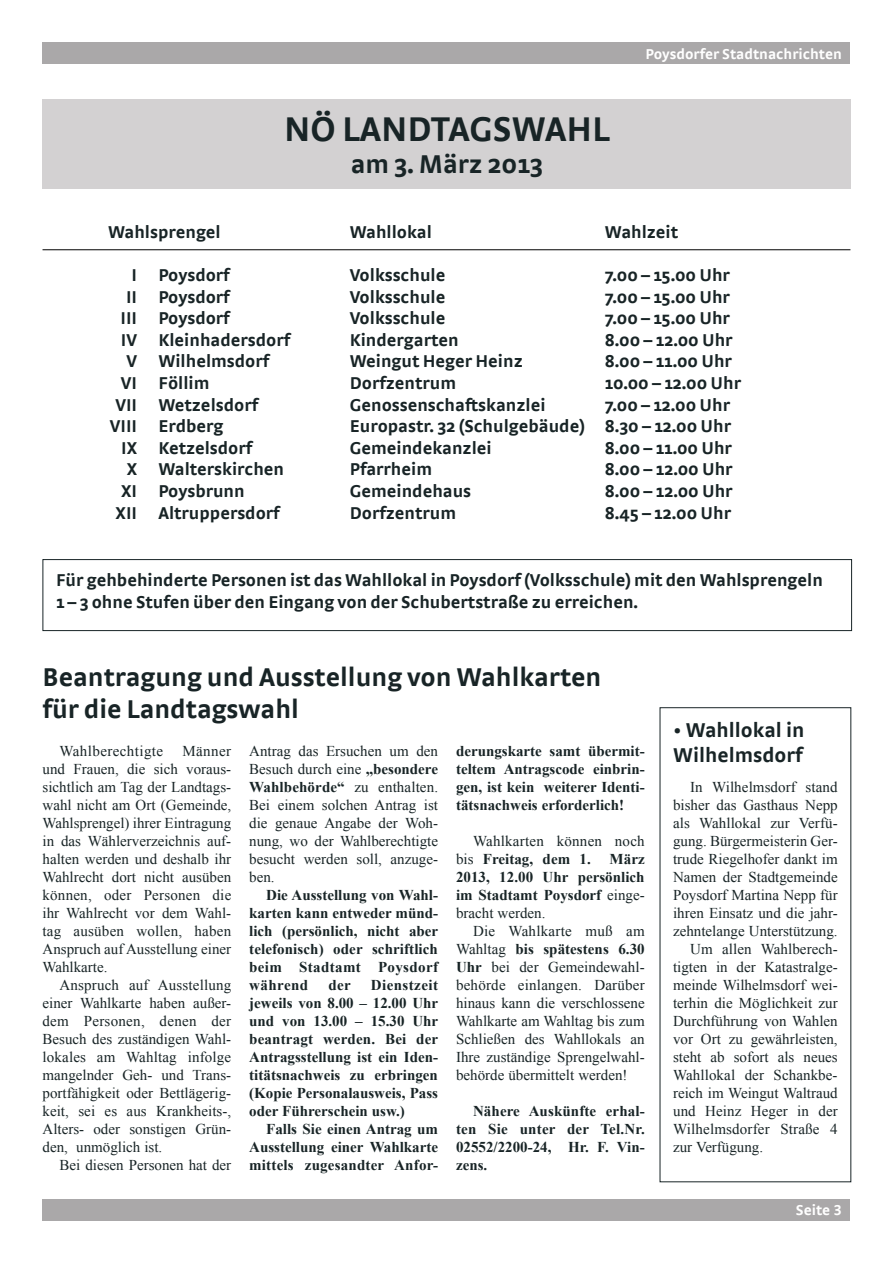
<style>
.page{position:relative;width:893px;height:1263px;background:#fff}
.page>*{position:absolute;margin:0;border:0;box-sizing:border-box;transform-origin:0 0}
.t1{font:36px "Strada";color:#182426}
.t2{font:27px/32.4px "Strada";color:#182426}
.t3{font:21px/25.2px "Strada";color:#182426}
.t4{font:18px/21.6px "Strada";color:#182426}
.t5{font:15px/18px "Times New Roman";color:#182426;text-align:justify}
.t6{font:700 15px/18px "Times New Roman";color:#182426;text-align:justify}
.t7{font:700 15px "Strada TF";color:#fff}
.t8{font:15px "Times New Roman";letter-spacing:.025em;color:#182426}
.s1{font-weight:700}
.s2{font-weight:400}
</style>
<div class="page">
<div style="left:43px;top:43px;width:807px;height:21px;background:#aaa8a9"></div>
<div style="left:43px;top:1199px;width:807px;height:21px;background:#aaa8a9"></div>
<div style="left:43px;top:99px;width:808px;height:89px;background:#d3d1d2"></div>
<hr style="left:43px;top:249px;width:807px;height:1px;background:#000">
<div style="left:43px;top:559px;width:809px;height:72px;border:1px solid #182426"></div>
<h1 class="t1" style="left:284px;top:107px;width:327px">NÖ LANDTAGSWAHL</h1>
<h2 class="t2" style="left:351px;top:147px;width:194px">am 3. März 2013</h2>
<p class="t7" style="left:646px;top:45px;width:198px">Poysdorfer Stadtnachrichten</p>
<p class="t4" style="left:108px;top:220px;width:114px">Wahlsprengel</p>
<p class="t4" style="left:350px;top:220px;width:84px">Wahllokal</p>
<p class="t4" style="left:605px;top:220px;width:75px">Wahlzeit</p>
<p class="t4" style="left:132px;top:264px;width:100px">I Poysdorf</p>
<p class="t4" style="left:350px;top:264px;width:97px">Volksschule</p>
<p class="t4" style="left:605px;top:264px;width:126px">7.00 – 15.00 Uhr</p>
<p class="t4" style="left:126px;top:285px;width:105px">II Poysdorf</p>
<p class="t4" style="left:350px;top:285px;width:97px">Volksschule</p>
<p class="t4" style="left:605px;top:285px;width:126px">7.00 – 15.00 Uhr</p>
<p class="t4" style="left:120px;top:307px;width:111px">III Poysdorf</p>
<p class="t4" style="left:350px;top:307px;width:97px">Volksschule</p>
<p class="t4" style="left:605px;top:307px;width:126px">7.00 – 15.00 Uhr</p>
<p class="t4" style="left:121px;top:328px;width:171px">IV Kleinhadersdorf</p>
<p class="t4" style="left:350px;top:328px;width:110px">Kindergarten</p>
<p class="t4" style="left:605px;top:328px;width:129px">8.00 – 12.00 Uhr</p>
<p class="t4" style="left:126px;top:350px;width:144px">V Wilhelmsdorf</p>
<p class="t4" style="left:350px;top:350px;width:175px">Weingut Heger Heinz</p>
<p class="t4" style="left:605px;top:350px;width:128px">8.00 – 11.00 Uhr</p>
<p class="t4" style="left:121px;top:372px;width:90px">VI Föllim</p>
<p class="t4" style="left:350px;top:372px;width:108px">Dorfzentrum</p>
<p class="t4" style="left:605px;top:372px;width:138px">10.00 – 12.00 Uhr</p>
<p class="t4" style="left:115px;top:393px;width:144px">VII Wetzelsdorf</p>
<p class="t4" style="left:350px;top:393px;width:197px">Genossenschaftskanzlei</p>
<p class="t4" style="left:605px;top:393px;width:127px">7.00 – 12.00 Uhr</p>
<p class="t4" style="left:110px;top:415px;width:115px">VIII Erdberg</p>
<p class="t4" style="left:350px;top:415px;width:383px">Europastr. 32 (Schulgebäude) 8.30 – 12.00 Uhr</p>
<p class="t4" style="left:121px;top:436px;width:133px">IX Ketzelsdorf</p>
<p class="t4" style="left:350px;top:436px;width:144px">Gemeindekanzlei</p>
<p class="t4" style="left:605px;top:436px;width:128px">8.00 – 11.00 Uhr</p>
<p class="t4" style="left:127px;top:458px;width:159px">X Walterskirchen</p>
<p class="t4" style="left:350px;top:458px;width:84px">Pfarrheim</p>
<p class="t4" style="left:605px;top:458px;width:129px">8.00 – 12.00 Uhr</p>
<p class="t4" style="left:121px;top:480px;width:125px">XI Poysbrunn</p>
<p class="t4" style="left:350px;top:480px;width:123px">Gemeindehaus</p>
<p class="t4" style="left:605px;top:480px;width:129px">8.00 – 12.00 Uhr</p>
<p class="t4" style="left:116px;top:501px;width:166px">XII Altruppersdorf</p>
<p class="t4" style="left:350px;top:501px;width:108px">Dorfzentrum</p>
<p class="t4" style="left:605px;top:501px;width:128px">8.45 – 12.00 Uhr</p>
<p class="t4" style="left:56px;top:569px;width:768px">Für gehbehinderte Personen ist das Wahllokal in Poysdorf (Volksschule) mit den Wahlsprengeln<br>1 – 3 ohne Stufen über den Eingang von der Schubertstraße zu erreichen.</p>
<h2 class="t2" style="left:43px;top:660px;width:560px">Beantragung und Ausstellung von Wahlkarten für die Landtagswahl</h2>
<p class="t8" style="left:60px;top:741px;width:105px">Wahlberechtigte</p>
<p class="t5" style="left:249px;top:742px;width:190px">Antrag das Ersuchen um den Besuch durch eine <span class="s1">„besondere Wahlbehörde“</span> zu enthalten.<br>Bei einem solchen Antrag ist die genaue Angabe der Woh&shy;nung, wo der Wahlberechtigte besucht werden soll, anzuge&shy;ben.</p>
<p class="t6" style="left:249px;top:886px;width:190px;text-indent:17px">Die Ausstellung von Wahl&shy;karten kann entweder münd&shy;lich (persönlich, nicht aber telefonisch) oder schriftlich beim Stadtamt Poysdorf während</p>
<p class="t6" style="left:456px;top:742px;width:190px">derungskarte samt übermit&shy;teltem Antragscode einbrin&shy;gen, ist kein weiterer Identi&shy;tätsnachweis erforderlich!</p>
<p class="t5" style="left:456px;top:832px;width:190px;text-indent:17px">Wahlkarten können noch bis <span class="s1">Freitag, dem 1.</span></p>
<p class="t5" style="left:43px;top:742px;width:190px;text-indent:140px">Männer und Frauen, die sich voraus&shy;sichtlich am Tag der Landtags&shy;wahl nicht am Ort (Gemeinde, Wahlsprengel) ihrer Eintragung in das Wählerverzeichnis auf&shy;halten werden und deshalb ihr Wahlrecht dort nicht ausüben können, oder Personen die ihr Wahlrecht vor dem Wahl&shy;tag ausüben wollen, haben Anspruch auf Ausstellung einer Wahlkarte.</p>
<p class="t5" style="left:43px;top:976px;width:190px;text-indent:17px">Anspruch auf Ausstellung einer Wahlkarte haben außer&shy;dem Personen, denen der Besuch des zuständigen Wahl&shy;lokales am Wahltag infolge mangelnder Geh- und Trans&shy;portfähigkeit oder Bettlägerig&shy;keit, sei es aus Krankheits-, Alters- oder sonstigen Grün&shy;den, unmöglich ist.</p>
<p class="t5" style="left:60px;top:1156px;width:173px">Bei diesen Personen hat der</p>
<p class="t6" style="left:456px;top:850px;width:190px;text-indent:154px">März 2013, 12.00 Uhr persönlich im Stadtamt Poysdorf <span class="s2">einge&shy;bracht werden.</span></p>
<p class="t5" style="left:456px;top:922px;width:190px;text-indent:17px">Die Wahlkarte muß am Wahltag <span class="s1">bis spätestens 6.30<br>Uhr</span> bei der Gemeindewahl&shy;behörde einlangen. Darüber hinaus kann die verschlossene Wahlkarte am Wahltag bis zum Schließen des Wahllokals an Ihre zuständige Sprengelwahl&shy;behörde übermittelt werden!</p>
<p class="t6" style="left:456px;top:1102px;width:190px;text-indent:17px">Nähere Auskünfte erhal&shy;ten Sie unter der Tel.Nr.<br>02552/2200-24, Hr. F. Vin&shy;zens.</p>
<p class="t6" style="left:249px;top:976px;width:191px;text-indent:122px">Dienstzeit jeweils von 8.00 – 12.00 Uhr und von 13.00 – 15.30 Uhr beantragt werden. Bei der Antragsstellung ist ein Iden&shy;titätsnachweis zu erbringen (Kopie Personalausweis, Pass oder Führerschein usw.)</p>
<p class="t6" style="left:249px;top:1120px;width:190px;text-indent:17px">Falls Sie einen Antrag um Ausstellung einer Wahlkarte mittels zugesandter Anfor-</p>
<p class="t6" style="left:328px;top:976px;width:24px">der</p>
<h3 class="t3" style="left:673px;top:716px;width:133px">• Wahllokal in<br>Wilhelmsdorf</h3>
<p class="t5" style="left:690px;top:778px;width:149px">In Wilhelmsdorf stand</p>
<p class="t5" style="left:673px;top:796px;width:166px">bisher das Gasthaus Nepp</p>
<p class="t5" style="left:673px;top:814px;width:166px">als Wahllokal zur Verfü-</p>
<p class="t5" style="left:673px;top:832px;width:166px">gung. Bürgermeisterin Ger-</p>
<p class="t5" style="left:673px;top:850px;width:166px">trude Riegelhofer dankt im</p>
<p class="t5" style="left:673px;top:868px;width:166px">Namen der Stadtgemeinde</p>
<p class="t5" style="left:673px;top:886px;width:166px">Poysdorf Martina Nepp für</p>
<p class="t5" style="left:673px;top:904px;width:166px">ihren Einsatz und die jahr-</p>
<p class="t5" style="left:673px;top:922px;width:166px">zehntelange Unterstützung.</p>
<p class="t5" style="left:690px;top:940px;width:149px">Um allen Wahlberech-</p>
<p class="t5" style="left:673px;top:958px;width:166px">tigten in der Katastralge-</p>
<p class="t5" style="left:673px;top:976px;width:166px">meinde Wilhelmsdorf wei-</p>
<p class="t5" style="left:673px;top:994px;width:166px">terhin die Möglichkeit zur</p>
<p class="t5" style="left:673px;top:1012px;width:166px">Durchführung von Wahlen</p>
<p class="t5" style="left:673px;top:1030px;width:166px">vor Ort zu gewährleisten,</p>
<p class="t5" style="left:673px;top:1048px;width:166px">steht ab sofort als neues</p>
<p class="t5" style="left:673px;top:1066px;width:166px">Wahllokal der Schankbe-</p>
<p class="t5" style="left:673px;top:1084px;width:166px">reich im Weingut Waltraud</p>
<p class="t5" style="left:673px;top:1102px;width:166px">und Heinz Heger in der</p>
<p class="t5" style="left:673px;top:1120px;width:166px">Wilhelmsdorfer Straße 4</p>
<p class="t5" style="left:673px;top:1138px;width:92px">zur Verfügung.</p>
<p class="t7" style="left:796px;top:1201px;width:48px">Seite 3</p>
</div>
